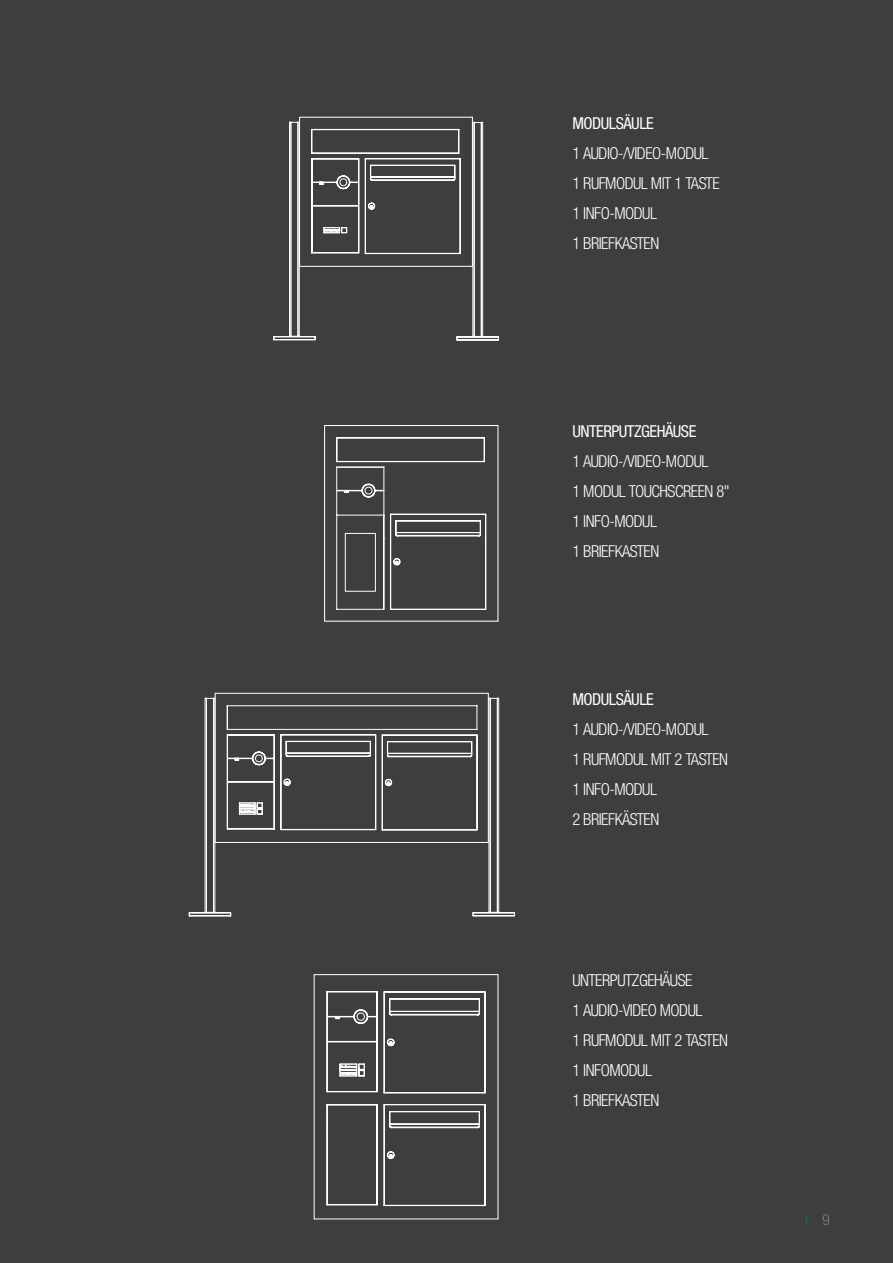
<style>
.page{position:relative;width:893px;height:1263px;background:#3e3d40}
.page>*{position:absolute;margin:0;border:0;box-sizing:border-box;transform-origin:0 0}
.t1{font:300 condensed 16.5px/30px "Helvetica Neue LTW1 G";letter-spacing:-.03em;color:#fff}
.t2{font:condensed 16.5px "Helvetica Neue LTW1 G";letter-spacing:-.03em;color:#fff}
.t3{font:100 condensed 15px "Helvetica Neue LTW1 G";color:#009037}
.s1{color:#9c9e9f}
</style>
<div class="page">
<div style="left:215px;top:693px;width:274px;height:150px;border:1px solid #fff"></div>
<div style="left:205px;top:698px;width:2px;height:214px;border:1px solid #fff"></div>
<div style="left:213px;top:698px;width:2px;height:214px;border:1px solid #fff"></div>
<div style="left:490px;top:698px;width:8px;height:215px;border:1px solid #fff"></div>
<div style="left:489px;top:698px;width:1px;height:214px;border:1px solid #fff"></div>
<div style="left:497px;top:698px;width:2px;height:214px;border:1px solid #fff"></div>
<hr style="left:189px;top:915px;width:42px;height:1px;background:#fff">
<hr style="left:189px;top:912px;width:42px;height:1px;background:#fff">
<hr style="left:473px;top:915px;width:41px;height:1px;background:#fff">
<hr style="left:473px;top:912px;width:41px;height:1px;background:#fff">
<svg style="left:227px;top:705px;width:251px;height:126px"></svg>
<div style="left:289px;top:122px;width:2px;height:214px;border:1px solid #fff"></div>
<div style="left:474px;top:122px;width:8px;height:215px;border:1px solid #fff"></div>
<div style="left:473px;top:122px;width:1px;height:214px;border:1px solid #fff"></div>
<div style="left:481px;top:122px;width:2px;height:214px;border:1px solid #fff"></div>
<hr style="left:274px;top:339px;width:41px;height:1px;background:#fff">
<hr style="left:274px;top:336px;width:41px;height:1px;background:#fff">
<hr style="left:457px;top:340px;width:41px;height:1px;background:#fff">
<hr style="left:457px;top:337px;width:41px;height:1px;background:#fff">
<svg style="left:290px;top:116px;width:183px;height:225px"></svg>
<div style="left:324px;top:425px;width:174px;height:197px;border:1px solid #fff"></div>
<hr style="left:337px;top:438px;width:147px;height:1px;background:#fff">
<hr style="left:337px;top:461px;width:147px;height:1px;background:#fff">
<hr style="left:337px;top:437px;width:147px;height:1px;background:#fff">
<svg style="left:484px;top:437px;width:1px;height:25px"></svg>
<hr style="left:384px;top:467px;width:1px;height:47px;background:#fff">
<svg style="left:336px;top:437px;width:49px;height:61px"></svg>
<hr style="left:336px;top:467px;width:1px;height:47px;background:#fff">
<hr style="left:337px;top:467px;width:47px;height:1px;background:#fff">
<hr style="left:337px;top:515px;width:47px;height:1px;background:#fff">
<svg style="left:383px;top:513px;width:103px;height:97px"></svg>
<hr style="left:336px;top:515px;width:1px;height:94px;background:#fff">
<hr style="left:337px;top:609px;width:47px;height:1px;background:#fff">
<div style="left:345px;top:533px;width:31px;height:59px;border:1px solid #fff"></div>
<hr style="left:327px;top:1105px;width:1px;height:100px;background:#fff">
<hr style="left:327px;top:1204px;width:50px;height:1px;background:#fff">
<hr style="left:327px;top:1104px;width:50px;height:1px;background:#fff">
<svg style="left:377px;top:1104px;width:109px;height:102px"></svg>
<svg style="left:326px;top:991px;width:160px;height:102px"></svg>
<p class="t2" style="left:572px;top:113px;width:83px">MODULSÄULE</p>
<p class="t1" style="left:572px;top:138px;width:149px">1 AUDIO-/VIDEO-MODUL<br>1 RUFMODUL MIT 1 TASTE<br>1 INFO-MODUL<br>1 BRIEFKASTEN</p>
<p class="t2" style="left:572px;top:421px;width:125px">UNTERPUTZGEHÄUSE</p>
<p class="t1" style="left:572px;top:446px;width:159px">1 AUDIO-/VIDEO-MODUL<br>1 MODUL TOUCHSCREEN 8"<br>1 INFO-MODUL<br>1 BRIEFKASTEN</p>
<p class="t2" style="left:572px;top:689px;width:83px">MODULSÄULE</p>
<p class="t1" style="left:572px;top:714px;width:157px">1 AUDIO-/VIDEO-MODUL<br>1 RUFMODUL MIT 2 TASTEN<br>1 INFO-MODUL<br>2 BRIEFKÄSTEN</p>
<p class="t1" style="left:572px;top:965px;width:157px">UNTERPUTZGEHÄUSE<br>1 AUDIO-VIDEO MODUL<br>1 RUFMODUL MIT 2 TASTEN<br>1 INFOMODUL<br>1 BRIEFKASTEN</p>
<p class="t3" style="left:805px;top:1211px;width:26px">| <span class="s1">9</span></p>
</div>
